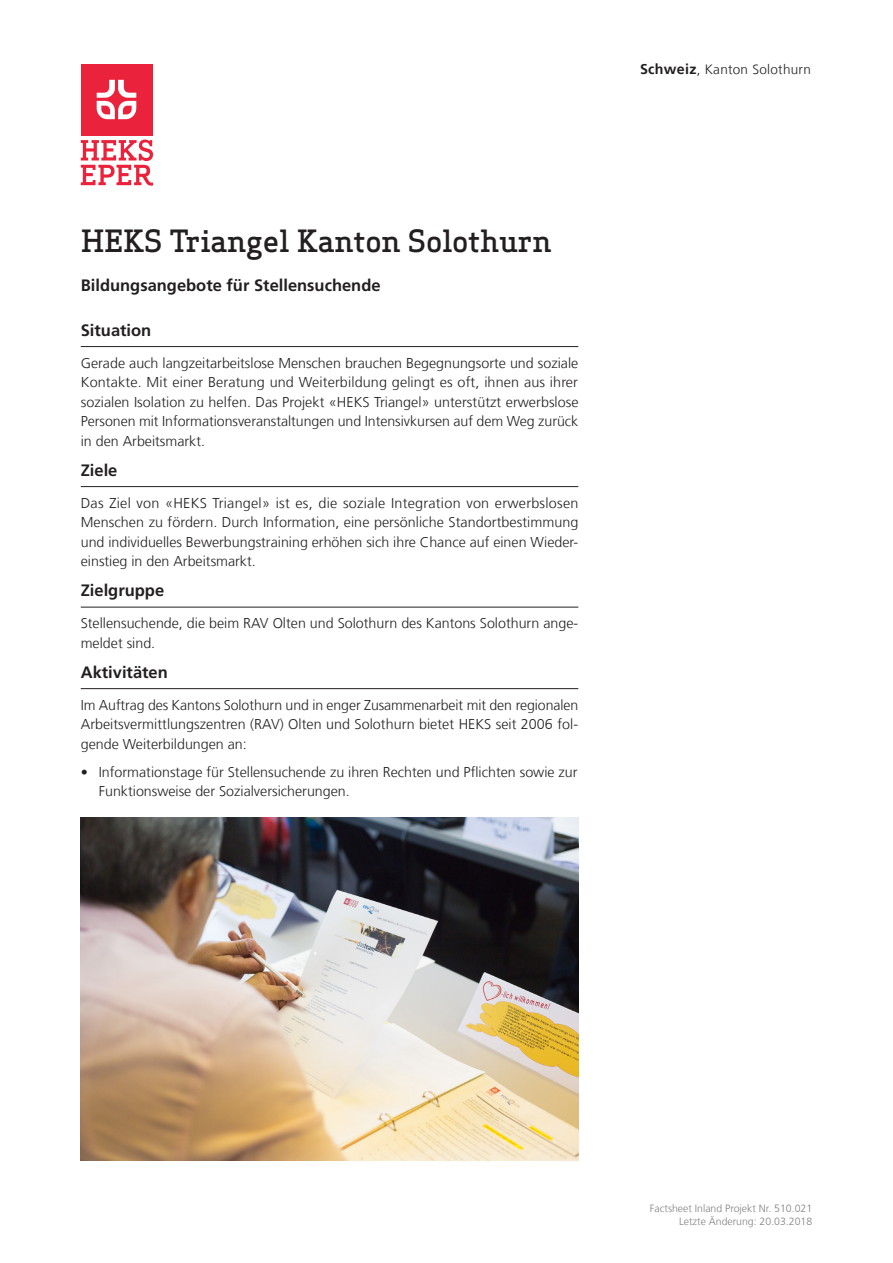
<style>
.page{position:relative;width:893px;height:1263px;background:#fff}
.page>*{position:absolute;margin:0;border:0;box-sizing:border-box;transform-origin:0 0}
.Titel{font:500 30px "Apex Serif";letter-spacing:-.01em;color:#231f20}
.Untertitel{font:700 16.5px "Frutiger LT Com";color:#231f20}
.Inland_Begleittitel{font:700 16.5px "Frutiger LT Com";color:#231f20}
.text{font:300 14.25px/19.5px "Frutiger LT Com";color:#231f20;text-align:justify}
.text_auftz_kurz_link{font:300 14.25px/19.5px "Frutiger LT Com";color:#231f20}
.Kopfzeile{font:300 13.5px "Frutiger LT Com";letter-spacing:.02em;color:#231f20}
.t1{font:300 10.5px/12.6px "Frutiger LT Com";color:#808285;text-align:right}
.s1{font-weight:700;font-size:14.25px}
</style>
<div class="page">
<hr style="left:81px;top:346px;width:497px;height:1px;background:#231f20">
<hr style="left:81px;top:486px;width:497px;height:1px;background:#231f20">
<hr style="left:81px;top:607px;width:497px;height:1px;background:#231f20">
<hr style="left:81px;top:688px;width:497px;height:1px;background:#231f20">
<img style="left:81px;top:817px;width:497px;height:344px">
<div style="left:81px;top:64px;width:71px;height:71px;background:#ea223b"></div>
<svg style="left:97px;top:80px;width:39px;height:39px"></svg>
<svg style="left:81px;top:140px;width:72px;height:46px"></svg>
<p class="Titel" style="left:81px;top:222px;width:472px">HEKS Triangel Kanton Solothurn</p>
<p class="Inland_Begleittitel" style="left:81px;top:276px;width:301px">Bildungsangebote für Stellensuchende</p>
<p class="Untertitel" style="left:81px;top:320px;width:72px">Situation</p>
<p class="text" style="left:81px;top:353px;width:499px">Gerade auch langzeitarbeitslose Menschen brauchen Begegnungsorte und soziale Kontakte. Mit einer Beratung und Weiterbildung gelingt es oft, ihnen aus ihrer sozialen Isolation zu helfen. Das Projekt «HEKS Triangel» unterstützt erwerbslose Personen mit Informationsveranstaltungen und Intensivkursen auf dem Weg zurück in den Arbeitsmarkt.</p>
<p class="Untertitel" style="left:81px;top:460px;width:38px">Ziele</p>
<p class="text" style="left:81px;top:493px;width:499px">Das Ziel von «HEKS Triangel» ist es, die soziale Integration von erwerbslosen Menschen zu fördern. Durch Information, eine persönliche Standortbestimmung und individuelles Bewerbungstraining erhöhen sich ihre Chance auf einen Wieder&shy;einstieg in den Arbeitsmarkt.</p>
<p class="Untertitel" style="left:81px;top:581px;width:85px">Zielgruppe</p>
<p class="text" style="left:81px;top:614px;width:499px">Stellensuchende, die beim RAV Olten und Solothurn des Kantons Solothurn ange&shy;meldet sind.</p>
<p class="Untertitel" style="left:81px;top:662px;width:89px">Aktivitäten</p>
<p class="text" style="left:81px;top:695px;width:499px">Im Auftrag des Kantons Solothurn und in enger Zusammenarbeit mit den regionalen Arbeitsvermittlungszentren (RAV) Olten und Solothurn bietet HEKS seit 2006 fol&shy;gende Weiterbildungen an:</p>
<p class="text_auftz_kurz_link" style="left:99px;top:762px;width:480px;text-indent:-18px">• Informationstage für Stellensuchende zu ihren Rechten und Pflichten sowie zur<br>Funktionsweise der Sozialversicherungen.</p>
<p class="Kopfzeile" style="left:640px;top:62px;width:173px"><span class="s1">Schweiz</span>, Kanton Solothurn</p>
<p class="t1" style="left:650px;top:1202px;width:164px">Factsheet Inland Projekt Nr. 510.021<br>Letzte Änderung: 20.03.2018</p>
</div>
